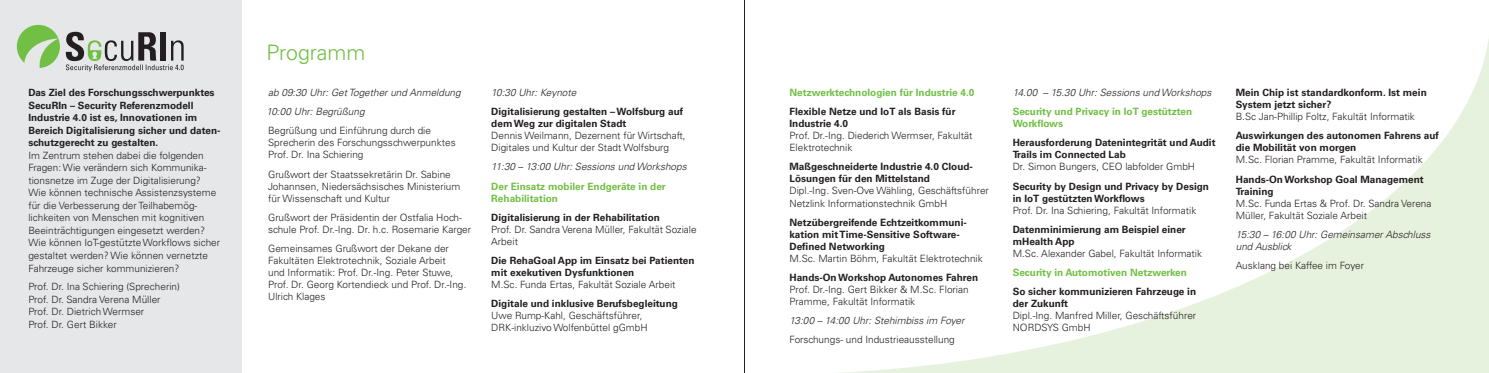
<style>
.page{position:relative;width:1489px;height:373px;background:#fff}
.page>*{position:absolute;margin:0;border:0;box-sizing:border-box;transform-origin:0 0}
.t1{font:300 21.25px "Univers LT Std";color:#71bf44}
.t2{font:300 10px/12px "Univers LT Std";color:#231f20}
.t3{font:300 10px/12.5px "Univers LT Pro 45";color:#231f20}
.t4{font:700 10px/12px "Univers LT Std";color:#231f20}
.t5{font:700 10px/12.5px "Univers LT Pro 65";color:#231f20}
.t6{font:italic 300 10px/12px "Univers LT Std";color:#231f20}
.t7{font:700 10px/12px "Univers LT Std";color:#71bf44}
</style>
<div class="page">
<svg style="left:856px;top:44px;width:632px;height:328px"></svg>
<div style="left:0;top:0;width:241px;height:372px;background:#e6e7e9"></div>
<svg style="left:17px;top:25px;width:43px;height:43px"></svg>
<svg style="left:66px;top:32px;width:118px;height:39px"></svg>
<hr style="left:744px;top:0;width:1px;height:372px;background:#231f20">
<p class="t5" style="left:28px;top:86px;width:194px">Das Ziel des Forschungsschwerpunktes SecuRIn – Security Referenzmodell Industrie 4.0 ist es, Innovationen im Bereich Digitalisierung sicher und daten&shy;schutzgerecht zu gestalten.</p>
<p class="t3" style="left:28px;top:148px;width:193px">Im Zentrum stehen dabei die folgenden Fragen: Wie verändern sich Kommunika&shy;tionsnetze im Zuge der Digitalisierung?<br>Wie können technische Assistenzsysteme für die Verbesserung der Teilhabemög&shy;lichkeiten von Menschen mit kognitiven Beeinträchtigungen eingesetzt werden?<br>Wie können IoT-gestützte Workflows sicher gestaltet werden? Wie können vernetzte Fahrzeuge sicher kommunizieren?</p>
<p class="t3" style="left:28px;top:280px;width:153px">Prof. Dr. Ina Schiering (Sprecherin)<br>Prof. Dr. Sandra Verena Müller<br>Prof. Dr. Dietrich Wermser<br>Prof. Dr. Gert Bikker</p>
<h1 class="t1" style="left:266px;top:40px;width:100px">Programm</h1>
<p class="t6" style="left:268px;top:86px;width:194px">ab 09:30 Uhr: Get Together und Anmeldung</p>
<p class="t2" style="left:268px;top:124px;width:189px">Begrüßung und Einführung durch die<br>Sprecherin des Forschungsschwerpunktes<br>Prof. Dr. Ina Schiering</p>
<p class="t2" style="left:268px;top:168px;width:194px">Grußwort der Staatssekretärin Dr. Sabine<br>Johannsen, Niedersächsisches Ministerium für Wissenschaft und Kultur</p>
<p class="t2" style="left:268px;top:211px;width:204px">Grußwort der Präsidentin der Ostfalia Hoch&shy;schule Prof. Dr.-Ing. Dr. h.c. Rosemarie Karger</p>
<p class="t2" style="left:268px;top:242px;width:200px">Gemeinsames Grußwort der Dekane der Fakultäten Elektrotechnik, Soziale Arbeit<br>und Informatik: Prof. Dr.-Ing. Peter Stuwe, Prof. Dr. Georg Kortendieck und Prof. Dr.-Ing.<br>Ulrich Klages</p>
<p class="t6" style="left:266px;top:106px;width:99px">10:00 Uhr: Begrüßung</p>
<p class="t6" style="left:491px;top:86px;width:87px">10:30 Uhr: Keynote</p>
<p class="t5" style="left:491px;top:105px;width:193px;line-height:12px">Digitalisierung gestalten – Wolfsburg auf dem Weg zur digitalen Stadt</p>
<p class="t2" style="left:491px;top:129px;width:196px">Dennis Weilmann, Dezernent für Wirtschaft,<br>Digitales und Kultur der Stadt Wolfsburg</p>
<p class="t6" style="left:491px;top:161px;width:197px">11:30 – 13:00 Uhr: Sessions und Workshops</p>
<p class="t7" style="left:491px;top:180px;width:176px">Der Einsatz mobiler Endgeräte in der<br>Rehabilitation</p>
<p class="t5" style="left:491px;top:210px;width:170px">Digitalisierung in der Rehabilitation</p>
<p class="t3" style="left:491px;top:222px;width:207px;line-height:12px">Prof. Dr. Sandra Verena Müller, Fakultät Soziale<br>Arbeit</p>
<p class="t5" style="left:491px;top:253px;width:205px;line-height:12px">Die RehaGoal App im Einsatz bei Patienten mit exekutiven Dysfunktionen</p>
<p class="t3" style="left:491px;top:277px;width:186px">M.Sc. Funda Ertas, Fakultät Soziale Arbeit</p>
<p class="t5" style="left:491px;top:296px;width:188px">Digitale und inklusive Berufsbegleitung</p>
<p class="t3" style="left:491px;top:309px;width:158px;line-height:12px">Uwe Rump-Kahl, Geschäftsführer,<br>DRK-inkluzivo Wolfenbüttel gGmbH</p>
<p class="t7" style="left:789px;top:86px;width:186px">Netzwerktechnologien für Industrie 4.0</p>
<p class="t4" style="left:789px;top:105px;width:167px">Flexible Netze und IoT als Basis für<br>Industrie 4.0</p>
<p class="t2" style="left:789px;top:129px;width:184px">Prof. Dr.-Ing. Diederich Wermser, Fakultät<br>Elektrotechnik</p>
<p class="t4" style="left:789px;top:161px;width:185px">Maßgeschneiderte Industrie 4.0 Cloud-<br>Lösungen für den Mittelstand</p>
<p class="t2" style="left:789px;top:184px;width:201px">Dipl.-Ing. Sven-Ove Wähling, Geschäftsführer<br>Netzlink Informationstechnik GmbH</p>
<p class="t4" style="left:789px;top:216px;width:179px">Netzübergreifende Echtzeitkommuni&shy;kation mit Time-Sensitive Software-<br>Defined Networking</p>
<p class="t2" style="left:789px;top:252px;width:195px">M.Sc. Martin Böhm, Fakultät Elektrotechnik</p>
<p class="t4" style="left:789px;top:271px;width:190px">Hands-On Workshop Autonomes Fahren</p>
<p class="t2" style="left:789px;top:283px;width:181px">Prof. Dr.-Ing. Gert Bikker &amp; M.Sc. Florian<br>Pramme, Fakultät Informatik</p>
<p class="t6" style="left:789px;top:314px;width:176px">13:00 – 14:00 Uhr: Stehimbiss im Foyer</p>
<p class="t2" style="left:789px;top:333px;width:167px">Forschungs- und Industrieausstellung</p>
<p class="t6" style="left:1012px;top:86px;width:200px">14.00 – 15.30 Uhr: Sessions und Workshops</p>
<p class="t7" style="left:1012px;top:105px;width:181px">Security und Privacy in IoT gestützten<br>Workflows</p>
<p class="t4" style="left:1012px;top:137px;width:204px">Herausforderung Datenintegrität und Audit<br>Trails im Connected Lab</p>
<p class="t2" style="left:1012px;top:160px;width:184px">Dr. Simon Bungers, CEO labfolder GmbH</p>
<p class="t4" style="left:1012px;top:180px;width:198px">Security by Design und Privacy by Design in IoT gestützten Workflows</p>
<p class="t2" style="left:1012px;top:204px;width:185px">Prof. Dr. Ina Schiering, Fakultät Informatik</p>
<p class="t4" style="left:1012px;top:223px;width:175px">Datenminimierung am Beispiel einer mHealth App</p>
<p class="t2" style="left:1012px;top:247px;width:191px">M.Sc. Alexander Gabel, Fakultät Informatik</p>
<p class="t7" style="left:1012px;top:266px;width:176px">Security in Automotiven Netzwerken</p>
<p class="t4" style="left:1012px;top:285px;width:185px">So sicher kommunizieren Fahrzeuge in der Zukunft</p>
<p class="t2" style="left:1012px;top:309px;width:185px">Dipl.-Ing. Manfred Miller, Geschäftsführer<br>NORDSYS GmbH</p>
<p class="t4" style="left:1235px;top:86px;width:192px">Mein Chip ist standardkonform. Ist mein<br>System jetzt sicher?</p>
<p class="t2" style="left:1235px;top:110px;width:180px">B.Sc Jan-Phillip Foltz, Fakultät Informatik</p>
<p class="t4" style="left:1235px;top:130px;width:205px">Auswirkungen des autonomen Fahrens auf die Mobilität von morgen</p>
<p class="t2" style="left:1235px;top:153px;width:188px">M.Sc. Florian Pramme, Fakultät Informatik</p>
<p class="t4" style="left:1235px;top:173px;width:189px">Hands-On Workshop Goal Management<br>Training</p>
<p class="t2" style="left:1235px;top:197px;width:197px">M.Sc. Funda Ertas &amp; Prof. Dr. Sandra Verena<br>Müller, Fakultät Soziale Arbeit</p>
<p class="t6" style="left:1235px;top:228px;width:196px">15:30 – 16:00 Uhr: Gemeinsamer Abschluss und Ausblick</p>
<p class="t2" style="left:1235px;top:259px;width:130px">Ausklang bei Kaffee im Foyer</p>
</div>
